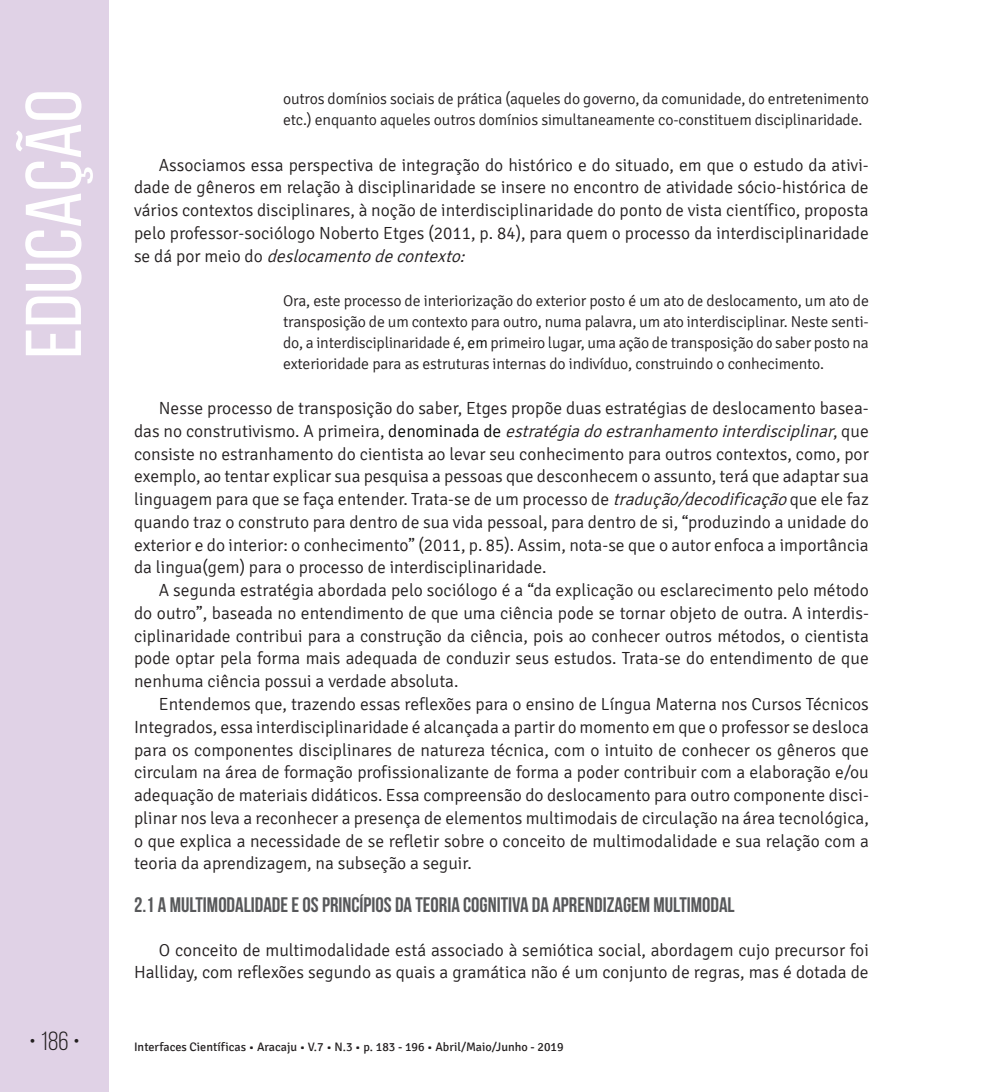
<style>
.page{position:relative;width:993px;height:1092px;background:#fff}
.page>*{position:absolute;margin:0;border:0;box-sizing:border-box;transform-origin:0 0}
.t1{font:78.75px "Bebas Neue";color:#fff;scale:1.09 1}
.t2{font:26.25px "Bebas Neue";color:#231f20}
.t3{font:700 21px "Bebas Neue";color:#57585a}
.t4{font:300 17.5px/22.8px "Signika";color:#231f20;text-align:justify}
.t5{font:300 15.75px/21px "Signika";letter-spacing:-.01em;color:#231f20}
.t6{font:12.25px "Signika";color:#231f20}
.s1{font-style:italic}
.s2{color:#040503}
</style>
<div class="page">
<div style="left:0;top:0;width:109px;height:1091px;background:#e0d2e6"></div>
<h1 class="t1" style="left:11px;top:358px;width:248px;rotate:-90deg">EDUCAÇÃO</h1>
<p class="t5" style="left:283px;top:89px;width:587px">outros domínios sociais de prática (aqueles do governo, da comunidade, do entretenimento etc.) enquanto aqueles outros domínios simultaneamente co-constituem disciplinaridade.</p>
<p class="t4" style="left:134px;top:154px;width:736px;text-indent:25px">Associamos essa perspectiva de integração do histórico e do situado, em que o estudo da ativi&shy;dade de gêneros em relação à disciplinaridade se insere no encontro de atividade sócio-histórica de vários contextos disciplinares, à noção de interdisciplinaridade do ponto de vista científico, proposta pelo professor-sociólogo Noberto Etges (2011, p. 84), para quem o processo da interdisciplinaridade s e d á p o r m e i o d o <span class="s1">deslocamentodecontexto:</span></p>
<p class="t5" style="left:283px;top:290px;width:587px;text-align:justify">Ora, este processo de interiorização do exterior posto é um ato de deslocamento, um ato de transposição de um contexto para outro, numa palavra, um ato interdisciplinar. Neste senti&shy;do, a interdisciplinaridade é, <span class="s2">em</span> primeiro lugar, uma ação de transposição do saber posto na exterioridade para as estruturas internas do indivíduo, construindo o conhecimento.</p>
<p class="t4" style="left:134px;top:397px;width:736px;text-indent:25px">Nesse processo de transposição do saber, Etges propõe duas estratégias de deslocamento basea&shy;d a s n o c o n s t r u t i v i s m o . A p r i m e i ra , <span class="s2">d e n o m i n a d a d e</span> <span class="s1">estratégiadoestranhamentointerdisciplinar</span>, q u e consiste no estranhamento do cientista ao levar seu conhecimento para outros contextos, como, por exemplo, ao tentar explicar sua pesquisa a pessoas que desconhecem o assunto, terá que adaptar sua linguagem para que se faça entender. Trata-se de um processo de <span class="s1">tradução/decodificação</span>que ele faz quando traz o construto para dentro de sua vida pessoal, para dentro de si, “produzindo a unidade do exterior e do interior: o conhecimento” (2011, p. 85). Assim, nota-se que o autor enfoca a importância da lingua(gem) para o processo de interdisciplinaridade.</p>
<p class="t4" style="left:134px;top:579px;width:736px;text-indent:25px">A segunda estratégia abordada pelo sociólogo é a “da explicação ou esclarecimento pelo método do outro”, baseada no entendimento de que uma ciência pode se tornar objeto de outra. A interdis&shy;ciplinaridade contribui para a construção da ciência, pois ao conhecer outros métodos, o cientista pode optar pela forma mais adequada de conduzir seus estudos. Trata-se do entendimento de que nenhuma ciência possui a verdade absoluta.</p>
<p class="t4" style="left:134px;top:693px;width:736px;text-indent:25px">Entendemos que, trazendo essas reflexões para o ensino de Língua Materna nos Cursos Técnicos Integrados, essa interdisciplinaridade é alcançada a partir do momento em que o professor se desloca para os componentes disciplinares de natureza técnica, com o intuito de conhecer os gêneros que circulam na área de formação profissionalizante de forma a poder contribuir com a elaboração e/ou adequação de materiais didáticos. Essa compreensão do deslocamento para outro componente disci&shy;plinar nos leva a reconhecer a presença de elementos multimodais de circulação na área tecnológica, o que explica a necessidade de se refletir sobre o conceito de multimodalidade e sua relação com a teoria da aprendizagem, na subseção a seguir.</p>
<p class="t3" style="left:134px;top:892px;width:602px">2.1 A MULTIMODALIDADE E OS PRINCÍPIOS DA TEORIA COGNITIVA DA APRENDIZAGEM MULTIMODAL</p>
<p class="t4" style="left:134px;top:938px;width:736px;text-align:right">O conceito de multimodalidade está associado à semiótica social, abordagem cujo precursor foi<br>Halliday, com reflexões segundo as quais a gramática não é um conjunto de regras, mas é dotada de</p>
<h2 class="t2" style="left:29px;top:1026px;width:53px">• 186 •</h2>
<p class="t6" style="left:134px;top:1040px;width:431px">Interfaces Científicas • Aracaju • V.7 • N.3 • p. 183 - 196 • Abril/Maio/Junho - 2019</p>
</div>
